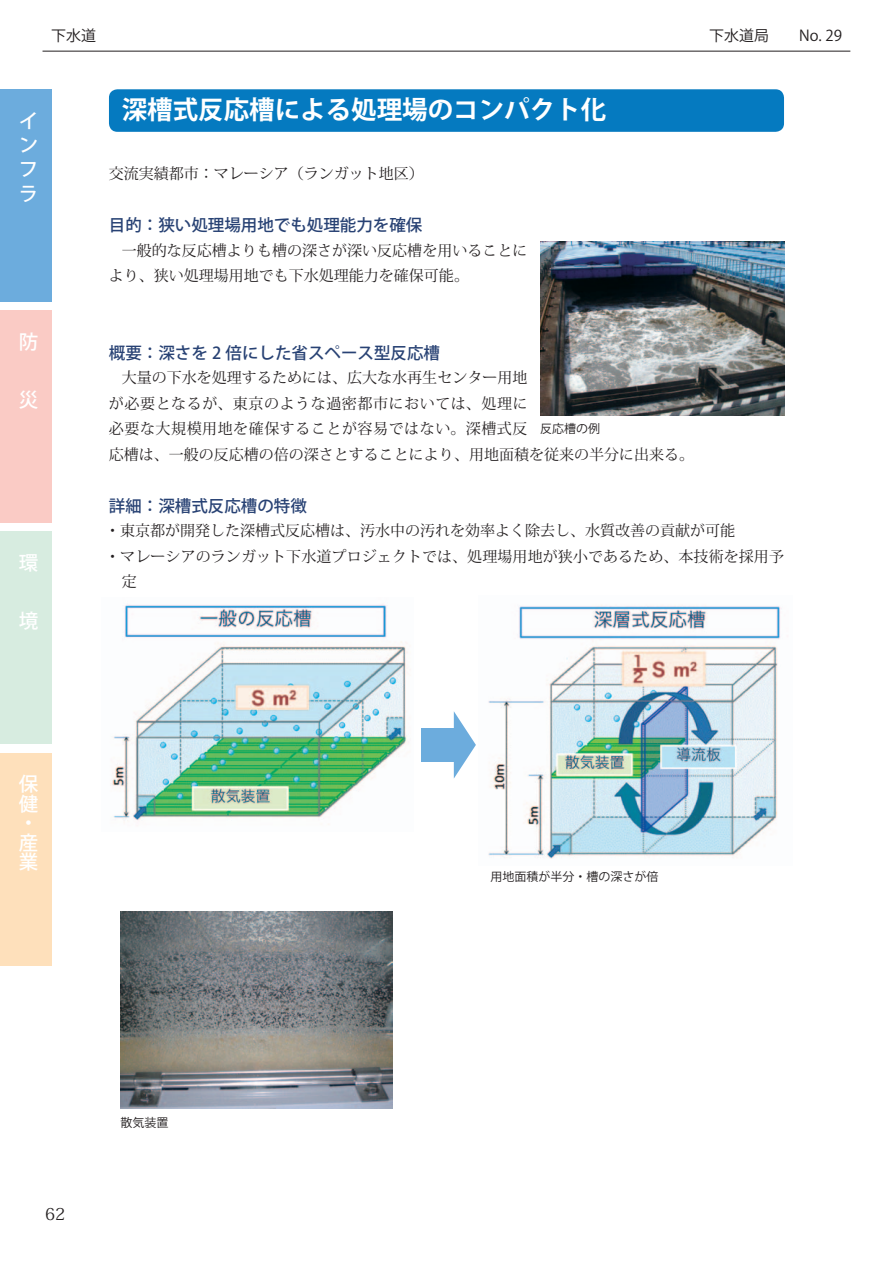
<style>
.page{position:relative;width:893px;height:1263px;background:#fff}
.page>*{position:absolute;margin:0;border:0;box-sizing:border-box;transform-origin:0 0}
.大タイトル{font:700 25.5px "Koz Go Pro";color:#fff}
.t1{font:500 19.5px/19.5px "Koz Go Pro";color:#fff;text-align:justify}
.中タイトル{font:500 16.5px "Koz Go Pro";color:#284274}
.t2{font:16.5px "Koz Min Pro";color:#231f20}
.本文{font:15px/25.5px "Koz Min Pro";color:#231f20}
.本文_付{font:15px/25.5px "Koz Min Pro";color:#231f20}
.t3{font:15px "Koz Go Pro";color:#231f20}
.キャプション{font:12px "Koz Go Pro";color:#231f20}
</style>
<div class="page">
<img style="left:112px;top:604px;width:297px;height:221px">
<img style="left:488px;top:605px;width:293px;height:254px">
<div style="left:109px;top:89px;width:675px;height:43px;background:#057ac0;border-radius:9px"></div>
<img style="left:120px;top:911px;width:273px;height:197px">
<div style="left:421px;top:728px;width:39px;height:33px;background:#6cacdd"></div>
<svg style="left:454px;top:711px;width:22px;height:67px"></svg>
<img style="left:540px;top:241px;width:244px;height:175px">
<div style="left:0;top:89px;width:51px;height:213px;background:#6cacdd"></div>
<div style="left:0;top:310px;width:51px;height:213px;background:#facbc5"></div>
<div style="left:0;top:531px;width:51px;height:213px;background:#d7ece0"></div>
<div style="left:0;top:753px;width:51px;height:212px;background:#fee0bb"></div>
<hr style="left:43px;top:51px;width:807px;height:1px;background:#231f20">
<p class="t3" style="left:51px;top:26px;width:46px">下水道</p>
<p class="t3" style="left:709px;top:26px;width:134px">下水道局　　No. 29</p>
<p class="t1" style="left:19px;top:109px;width:20px;line-height:24.3px">インフラ</p>
<p class="t1" style="left:19px;top:333px;width:20px">防</p>
<p class="t1" style="left:19px;top:391px;width:20px">災</p>
<p class="t1" style="left:19px;top:554px;width:20px">環</p>
<p class="t1" style="left:19px;top:612px;width:21px">境</p>
<p class="大タイトル" style="left:122px;top:93px;width:486px">深槽式反応槽による処理場のコンパクト化</p>
<p class="本文_付" style="left:109px;top:160px;width:317px">交流実績都市：マレーシア（ランガット地区）</p>
<p class="中タイトル" style="left:109px;top:215px;width:315px">目的：狭い処理場用地でも処理能力を確保</p>
<p class="本文" style="left:109px;top:237px;width:420px;text-indent:13px">一般的な反応槽よりも槽の深さが深い反応槽を用いることにより、狭い処理場用地でも下水処理能力を確保可能。</p>
<p class="中タイトル" style="left:109px;top:342px;width:333px">概要：深さを 2 倍にした省スペース型反応槽</p>
<p class="本文" style="left:109px;top:364px;width:587px;text-indent:13px">大量の下水を処理するためには、広大な水再生センター用地<br>が必要となるが、東京のような過密都市においては、処理に<br>必要な大規模用地を確保することが容易ではない。深槽式反<br>応槽は、一般の反応槽の倍の深さとすることにより、用地面積を従来の半分に出来る。</p>
<p class="中タイトル" style="left:109px;top:495px;width:199px">詳細：深槽式反応槽の特徴</p>
<p class="本文_付" style="left:105px;top:517px;width:632px">・東京都が開発した深槽式反応槽は、汚水中の汚れを効率よく除去し、水質改善の貢献が可能</p>
<p class="本文_付" style="left:122px;top:543px;width:664px;text-indent:-17px">・マレーシアのランガット下水道プロジェクトでは、処理場用地が狭小であるため、本技術を採用予定</p>
<p class="キャプション" style="left:540px;top:421px;width:61px">反応槽の例</p>
<p class="t1" style="left:19px;top:775px;width:21px;text-align:left">保健・産業</p>
<p class="キャプション" style="left:490px;top:868px;width:169px">用地面積が半分・槽の深さが倍</p>
<p class="t2" style="left:45px;top:1203px;width:22px">62</p>
<p class="キャプション" style="left:120px;top:1115px;width:49px">散気装置</p>
</div>
